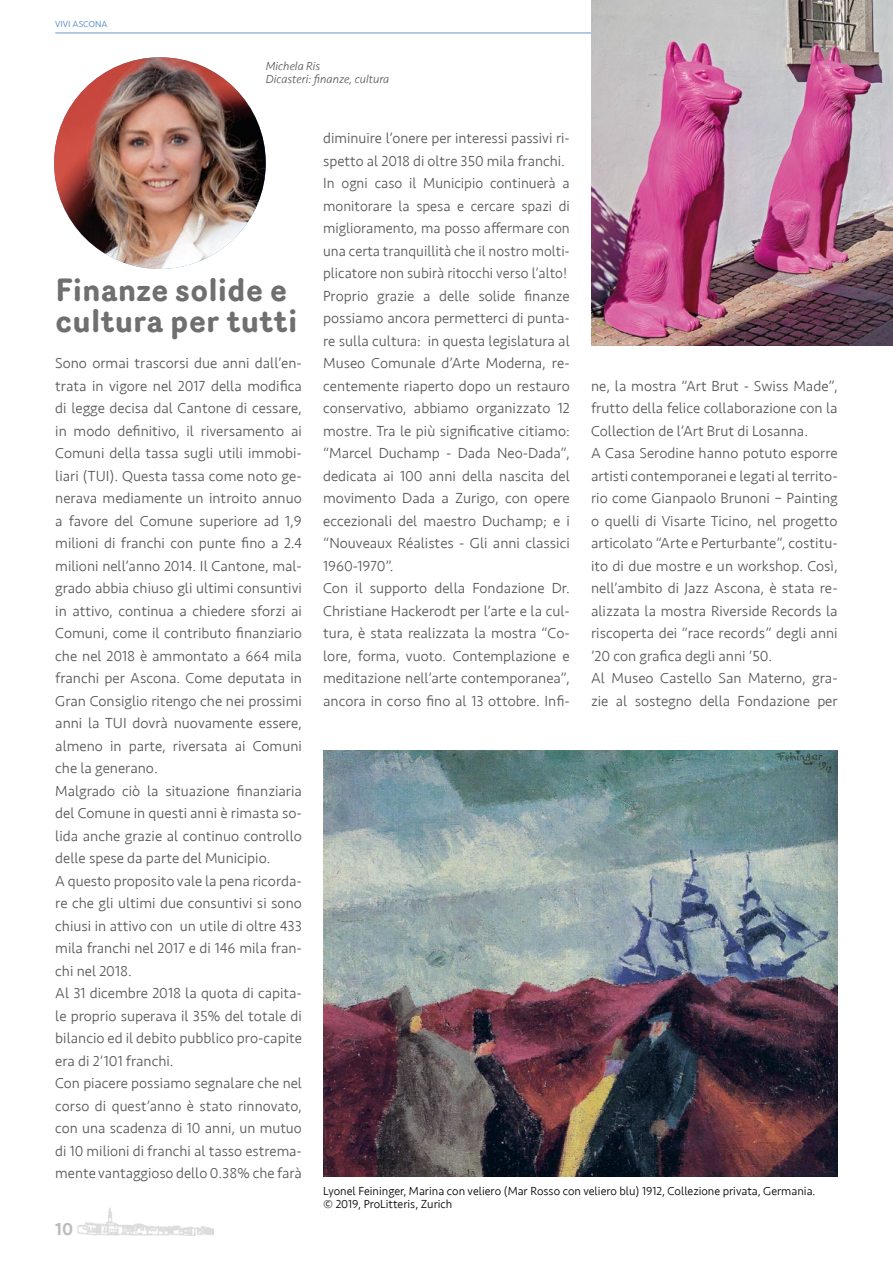
<style>
.page{position:relative;width:893px;height:1263px;background:#fff}
.page>*{position:absolute;margin:0;border:0;box-sizing:border-box;transform-origin:0 0}
.t1{font:700 31.5px/31.5px "Router";color:#706f6f}
.t2{font:500 18px "Seravek";color:#bcbcbc}
.t3{font:300 15px/22.5px "Seravek";color:#575756}
.t4{font:300 12px/13.5px "Seravek";color:#000}
.t5{font:italic 300 12px/13.5px "Seravek";color:#575756}
.t6{font:9px "Seravek";color:#6798cc}
</style>
<div class="page">
<img style="left:77px;top:1208px;width:136px;height:27px">
<hr style="left:55px;top:33px;width:783px;height:1px;background:#6798cc">
<img style="left:54px;top:57px;width:212px;height:212px;border-radius:106px">
<img style="left:323px;top:751px;width:515px;height:426px">
<img style="left:591px;top:0;width:302px;height:345px">
<p class="t6" style="left:55px;top:17px;width:54px">VIVI ASCONA</p>
<p class="t5" style="left:266px;top:59px;width:125px">Michela Ris<br>Dicasteri: finanze, cultura</p>
<h1 class="t1" style="left:55px;top:273px;width:244px">Finanze solide e cultura per tutti</h1>
<p class="t3" style="left:55px;top:352px;width:248px">Sono ormai trascorsi due anni dall’en&shy;trata in vigore nel 2017 della modifica di legge decisa dal Cantone di cessare, in modo definitivo, il riversamento ai Comuni della tassa sugli utili immobi&shy;liari (TUI). Questa tassa come noto ge&shy;nerava mediamente un introito annuo a favore del Comune superiore ad 1,9 milioni di franchi con punte fino a 2.4 milioni nell’anno 2014. Il Cantone, mal&shy;grado abbia chiuso gli ultimi consuntivi in attivo, continua a chiedere sforzi ai Comuni, come il contributo finanziario che nel 2018 è ammontato a 664 mila franchi per Ascona. Come deputata in Gran Consiglio ritengo che nei prossimi anni la TUI dovrà nuovamente essere, almeno in parte, riversata ai Comuni che la generano.<br>Malgrado ciò la situazione finanziaria del Comune in questi anni è rimasta so&shy;lida anche grazie al continuo controllo delle spese da parte del Municipio.<br>A questo proposito vale la pena ricorda&shy;re che gli ultimi due consuntivi si sono chiusi in attivo con un utile di oltre 433 mila franchi nel 2017 e di 146 mila fran&shy;chi nel 2018.<br>Al 31 dicembre 2018 la quota di capita&shy;le proprio superava il 35% del totale di bilancio ed il debito pubblico pro-capite era di 2’101 franchi.<br>Con piacere possiamo segnalare che nel corso di quest’anno è stato rinnovato, con una scadenza di 10 anni, un mutuo di 10 milioni di franchi al tasso estrema&shy;mente vantaggioso dello 0.38% che farà</p>
<p class="t3" style="left:323px;top:127px;width:248px">diminuire l’onere per interessi passivi ri&shy;spetto al 2018 di oltre 350 mila franchi.<br>In ogni caso il Municipio continuerà a monitorare la spesa e cercare spazi di miglioramento, ma posso affermare con una certa tranquillità che il nostro molti&shy;plicatore non subirà ritocchi verso l’alto!<br>Proprio grazie a delle solide finanze possiamo ancora permetterci di punta&shy;re sulla cultura: in questa legislatura al Museo Comunale d’Arte Moderna, re&shy;centemente riaperto dopo un restauro conservativo, abbiamo organizzato 12 mostre. Tra le più significative citiamo: “Marcel Duchamp - Dada Neo-Dada”, dedicata ai 100 anni della nascita del movimento Dada a Zurigo, con opere eccezionali del maestro Duchamp; e i “Nouveaux Réalistes - Gli anni classici 1960-1970”.<br>Con il supporto della Fondazione Dr.<br>Christiane Hackerodt per l’arte e la cul&shy;tura, è stata realizzata la mostra “Co&shy;lore, forma, vuoto. Contemplazione e meditazione nell’arte contemporanea”, ancora in corso fino al 13 ottobre. Infi-</p>
<p class="t3" style="left:591px;top:375px;width:248px">ne, la mostra “Art Brut - Swiss Made”, frutto della felice collaborazione con la Collection de l’Art Brut di Losanna.<br>A Casa Serodine hanno potuto esporre artisti contemporanei e legati al territo&shy;rio come Gianpaolo Brunoni – Painting o quelli di Visarte Ticino, nel progetto articolato “Arte e Perturbante”, costitu&shy;ito di due mostre e un workshop. Così, nell’ambito di Jazz Ascona, è stata re&shy;alizzata la mostra Riverside Records la riscoperta dei “race records” degli anni ’20 con grafica degli anni ’50.<br>Al Museo Castello San Materno, gra&shy;zie al sostegno della Fondazione per</p>
<p class="t2" style="left:55px;top:1218px;width:19px">10</p>
<p class="t4" style="left:323px;top:1184px;width:494px">Lyonel Feininger, Marina con veliero (Mar Rosso con veliero blu) 1912, Collezione privata, Germania. © 2019, ProLitteris, Zurich</p>
</div>
